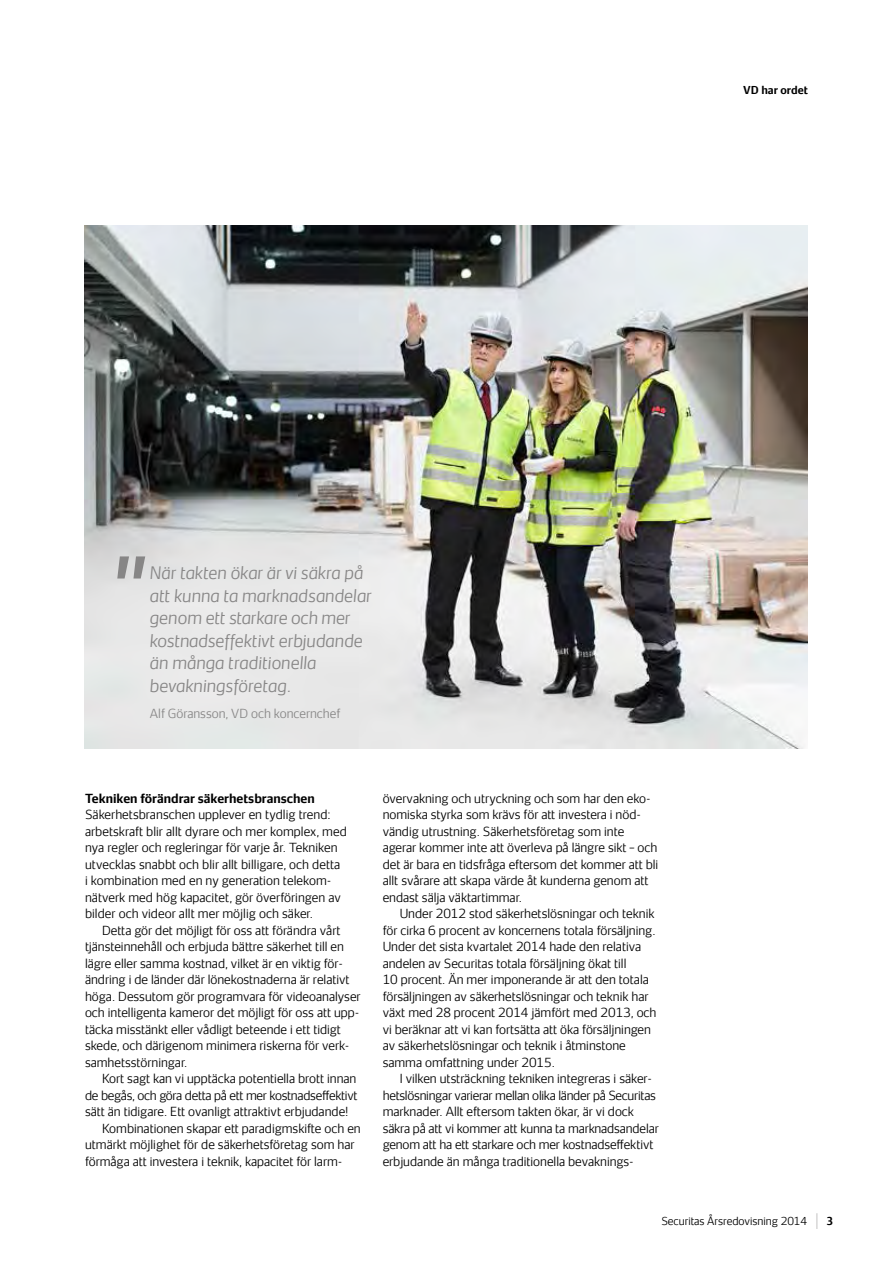
<style>
.page{position:relative;width:893px;height:1263px;background:#fff}
.page>*{position:absolute;margin:0;border:0;box-sizing:border-box;transform-origin:0 0}
.t1{font:300 115.5px "Securitas Sans TT";color:#878686}
.t2{font:italic 300 16.5px/22.5px "Securitas Sans TT";color:#878686}
.t3{font:300 12px/16.5px "Securitas Sans TT";color:#000}
.t4{font:300 12px "Securitas Sans TT";letter-spacing:-.02em;color:#000}
.t5{font:700 12px "Securitas Sans TT";color:#000}
.t6{font:300 12px "Securitas Sans TT";color:#878686}
.t7{font:300 10.5px "Securitas Sans TT";color:#000}
.t8{font:700 10.5px "Securitas Sans TT";color:#000}
</style>
<div class="page">
<img style="left:85px;top:225px;width:723px;height:523px">
<svg style="left:817px;top:1213px;width:1px;height:16px"></svg>
<p class="t8" style="left:743px;top:80px;width:66px">VD har ordet</p>
<h1 class="t1" style="left:113px;top:504px;width:40px">”</h1>
<h2 class="t2" style="left:150px;top:560px;width:223px">När takten ökar är vi säkra på att kunna ta marknadsandelar genom ett starkare och mer kostnadseffektivt erbjudande än många traditionella bevakningsföretag.</h2>
<p class="t6" style="left:150px;top:703px;width:192px">Alf Göransson, VD och koncernchef</p>
<p class="t5" style="left:85px;top:788px;width:231px">Tekniken förändrar säkerhetsbranschen</p>
<p class="t3" style="left:85px;top:805px;width:263px">Säkerhetsbranschen upplever en tydlig trend: arbetskraft blir allt dyrare och mer komplex, med nya regler och regleringar för varje år. Tekniken utvecklas snabbt och blir allt billigare, och detta<br>i kombination med en ny generation telekom&shy;nätverk med hög kapacitet, gör överföringen av bilder och videor allt mer möjlig och säker.</p>
<p class="t3" style="left:85px;top:920px;width:277px;text-indent:17px">Detta gör det möjligt för oss att förändra vårt tjänsteinnehåll och erbjuda bättre säkerhet till en lägre eller samma kostnad, vilket är en viktig för&shy;ändring i de länder där lönekostnaderna är relativt höga. Dessutom gör programvara för videoanalyser och intelligenta kameror det möjligt för oss att upp&shy;täcka misstänkt eller vådligt beteende i ett tidigt skede, och därigenom minimera riskerna för verk&shy;samhetsstörningar.</p>
<p class="t3" style="left:102px;top:1069px;width:256px">Kort sagt kan vi upptäcka potentiella brott innan</p>
<p class="t4" style="left:85px;top:1085px;width:274px">de begås, och göra detta på ett mer kostnadseffektivt</p>
<p class="t3" style="left:85px;top:1102px;width:265px">sätt än tidigare. Ett ovanligt attraktivt erbjudande!</p>
<p class="t3" style="left:102px;top:1118px;width:260px">Kombinationen skapar ett paradigmskifte och en</p>
<p class="t3" style="left:85px;top:1135px;width:271px">utmärkt möjlighet för de säkerhetsföretag som har</p>
<p class="t3" style="left:85px;top:1151px;width:259px">förmåga att investera i teknik, kapacitet för larm-</p>
<p class="t3" style="left:383px;top:788px;width:277px">övervakning och utryckning och som har den eko&shy;nomiska styrka som krävs för att investera i nöd&shy;vändig utrustning. Säkerhetsföretag som inte agerar kommer inte att överleva på längre sikt – och det är bara en tidsfråga eftersom det kommer att bli allt svårare att skapa värde åt kunderna genom att endast sälja väktartimmar.</p>
<p class="t3" style="left:383px;top:904px;width:275px;text-indent:17px">Under 2012 stod säkerhetslösningar och teknik för cirka 6 procent av koncernens totala försäljning.<br>Under det sista kvartalet 2014 hade den relativa andelen av Securitas totala försäljning ökat till<br>10 procent. Än mer imponerande är att den totala försäljningen av säkerhetslösningar och teknik har växt med 28 procent 2014 jämfört med 2013, och vi beräknar att vi kan fortsätta att öka försäljningen av säkerhetslösningar och teknik i åtminstone samma omfattning under 2015.</p>
<p class="t3" style="left:383px;top:1069px;width:277px;text-indent:17px">I vilken utsträckning tekniken integreras i säker&shy;hetslösningar varierar mellan olika länder på Securitas marknader. Allt eftersom takten ökar, är vi dock säkra på att vi kommer att kunna ta marknadsandelar genom att ha ett starkare och mer kostnadseffektivt erbjudande än många traditionella bevaknings-</p>
<p class="t7" style="left:661px;top:1212px;width:147px">Securitas Årsredovisning 2014</p>
<p class="t8" style="left:826px;top:1211px;width:8px">3</p>
</div>
